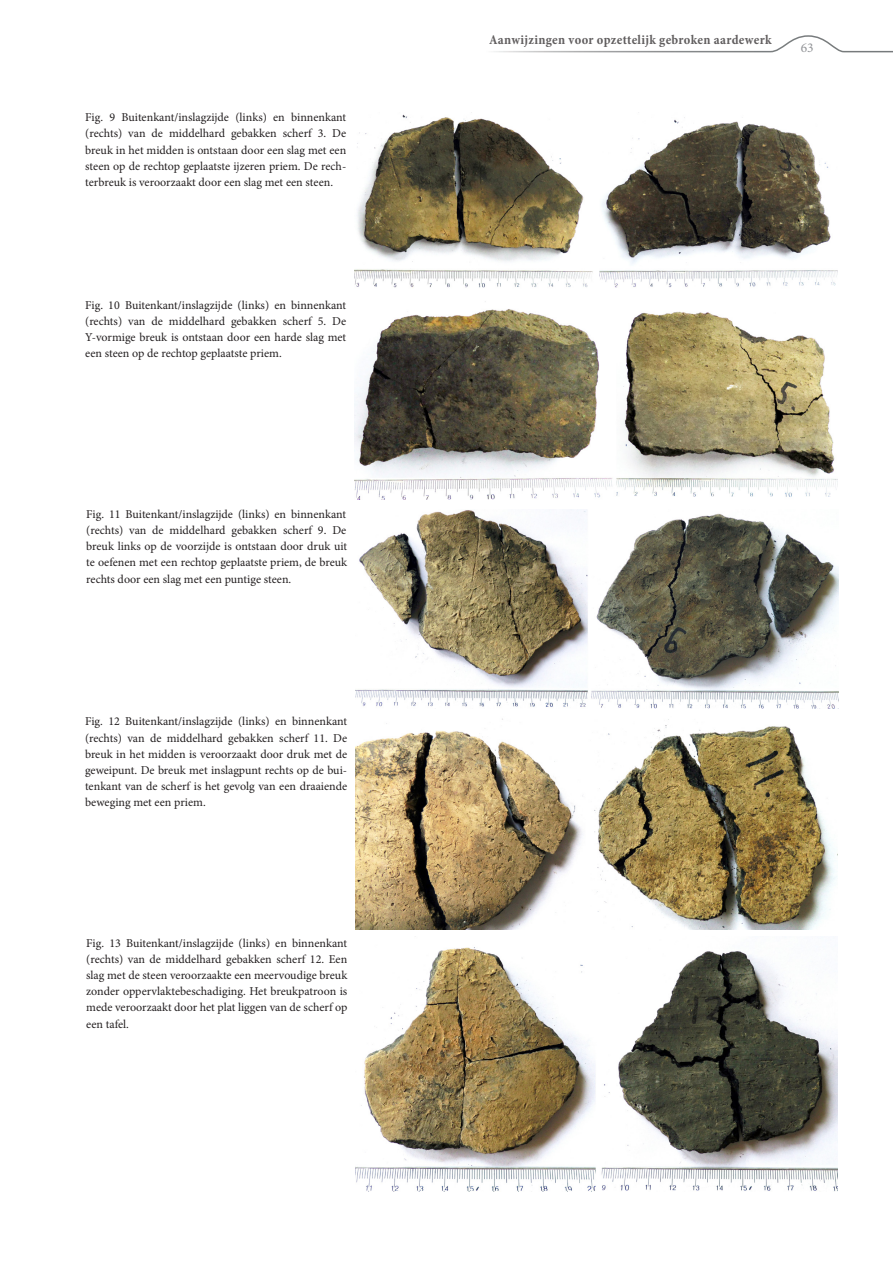
<style>
.page{position:relative;width:893px;height:1263px;background:#fff}
.page>*{position:absolute;margin:0;border:0;box-sizing:border-box;transform-origin:0 0}
.t1{font:700 condensed 13.5px "Minion Pro";letter-spacing:.02em;color:#231f20}
.t2{font:13.5px "Minion Pro";color:#939598}
.t3{font:12px/16.2px "Minion Pro";letter-spacing:-.005em;color:#231f20;text-align:justify}
</style>
<div class="page">
<svg style="left:493px;top:35px;width:400px;height:18px"></svg>
<img style="left:355px;top:114px;width:483px;height:174px">
<img style="left:355px;top:301px;width:483px;height:198px">
<img style="left:356px;top:509px;width:483px;height:199px">
<img style="left:356px;top:718px;width:482px;height:212px">
<img style="left:356px;top:947px;width:482px;height:244px">
<p class="t3" style="left:85px;top:109px;width:263px">Fig. 9 Buitenkant/inslagzijde (links) en binnenkant (rechts) van de middelhard gebakken scherf 3. De breuk in het midden is ontstaan door een slag met een steen op de rechtop geplaatste ijzeren priem. De rech&shy;terbreuk is veroorzaakt door een slag met een steen.</p>
<p class="t3" style="left:85px;top:297px;width:263px">Fig. 10 Buitenkant/inslagzijde (links) en binnenkant (rechts) van de middelhard gebakken scherf 5. De Y-vormige breuk is ontstaan door een harde slag met een steen op de rechtop geplaatste priem.</p>
<p class="t3" style="left:86px;top:506px;width:263px">Fig. 11 Buitenkant/inslagzijde (links) en binnenkant (rechts) van de middelhard gebakken scherf 9. De breuk links op de voorzijde is ontstaan door druk uit te oefenen met een rechtop geplaatste priem, de breuk rechts door een slag met een puntige steen.</p>
<p class="t3" style="left:85px;top:713px;width:264px">Fig. 12 Buitenkant/inslagzijde (links) en binnenkant (rechts) van de middelhard gebakken scherf 11. De breuk in het midden is veroorzaakt door druk met de geweipunt. De breuk met inslagpunt rechts op de bui&shy;tenkant van de scherf is het gevolg van een draaiende beweging met een priem.</p>
<p class="t3" style="left:86px;top:935px;width:263px">Fig. 13 Buitenkant/inslagzijde (links) en binnenkant (rechts) van de middelhard gebakken scherf 12. Een slag met de steen veroorzaakte een meervoudige breuk zonder oppervlaktebeschadiging. Het breukpatroon is mede veroorzaakt door het plat liggen van de scherf op een tafel.</p>
<p class="t1" style="left:489px;top:30px;width:284px">Aanwijzingen voor opzettelijk gebroken aardewerk</p>
<p class="t2" style="left:801px;top:38px;width:14px">63</p>
</div>
